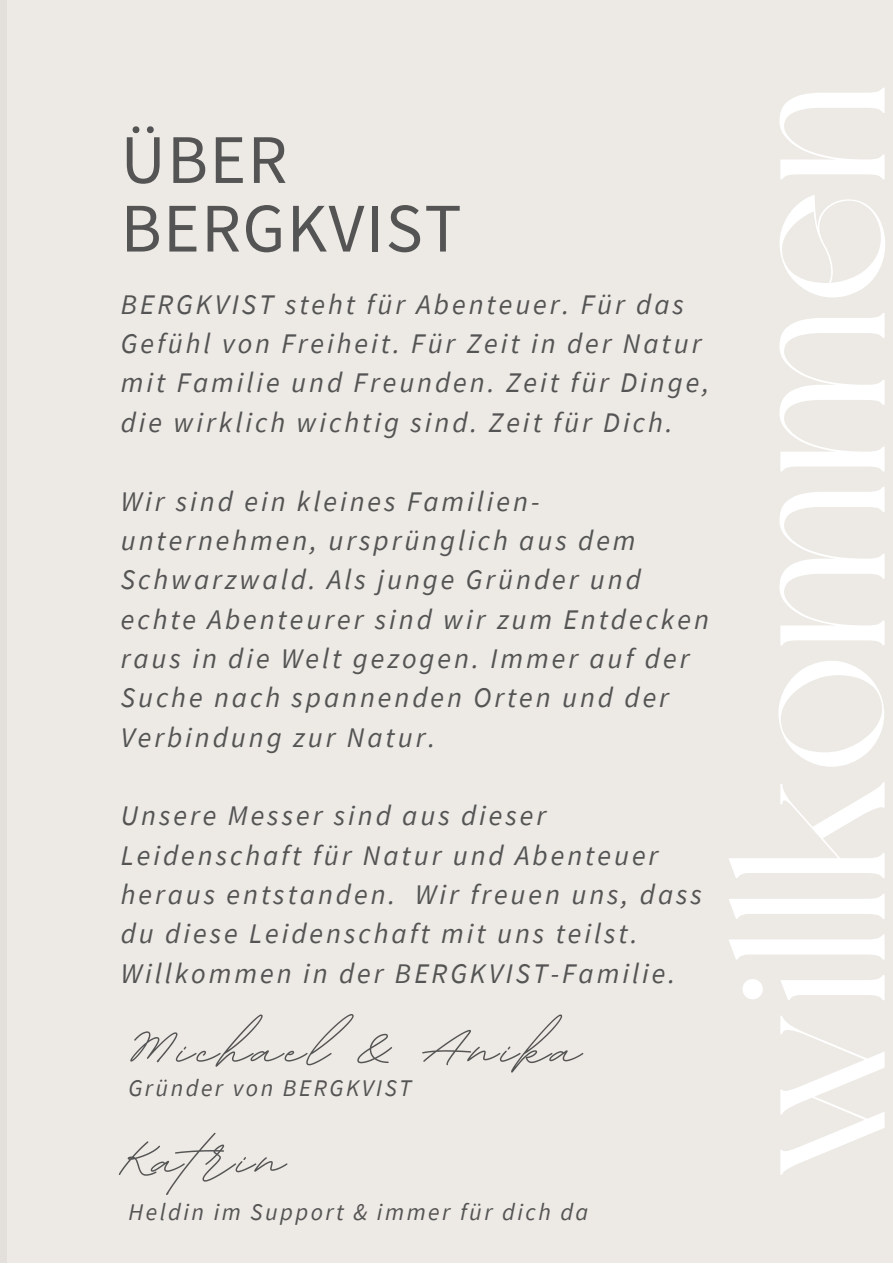
<style>
.page{position:relative;width:893px;height:1264px;background:#fff}
.page>*{position:absolute;margin:0;border:0;box-sizing:border-box;transform-origin:0 0}
.t1{font:216.15px "Dream Avenue";letter-spacing:.02em;color:#fff}
.t2{font:700 91.35px/110.4px "BD Script";letter-spacing:.045em;color:#545454}
.t3{font:69.6px/68.6px "Source Sans Pro";letter-spacing:.02em;color:#545454}
.t4{font:italic 28.35px/39.3px "Source Sans Pro";letter-spacing:.105em;color:#545454}
.t5{font:italic 23.85px "Source Sans Pro";letter-spacing:.105em;color:#545454}
</style>
<div class="page">
<div style="left:8px;top:0;width:884px;height:1262px;background:#edeae5"></div>
<h3 class="t3" style="left:121px;top:124px;width:342px">ÜBER<br>BERGKVIST</h3>
<p class="t4" style="left:121px;top:284px;width:590px">BERGKVIST steht für Abenteuer. Für das Gefühl von Freiheit. Für Zeit in der Natur mit Familie und Freunden. Zeit für Dinge, die wirklich wichtig sind. Zeit für Dich.</p>
<p class="t4" style="left:121px;top:481px;width:589px">Wir sind ein kleines Familien&shy;unternehmen, ursprünglich aus dem Schwarzwald. Als junge Gründer und echte Abenteurer sind wir zum Entdecken raus in die Welt gezogen. Immer auf der Suche nach spannenden Orten und der Verbindung zur Natur.</p>
<p class="t4" style="left:121px;top:795px;width:582px">Unsere Messer sind aus dieser Leidenschaft für Natur und Abenteuer heraus entstanden. Wir freuen uns, dass du diese Leidenschaft mit uns teilst.<br>Willkommen in der BERGKVIST-Familie.</p>
<h2 class="t2" style="left:121px;top:988px;width:461px">Michael &amp; Anika<br>Katrin</h2>
<p class="t5" style="left:128px;top:1072px;width:284px">Gründer von BERGKVIST</p>
<p class="t5" style="left:128px;top:1195px;width:461px">Heldin im Support &amp; immer für dich da</p>
<h1 class="t1" style="left:722px;top:1180px;width:1099px;rotate:-90deg">willkommen</h1>
</div>
